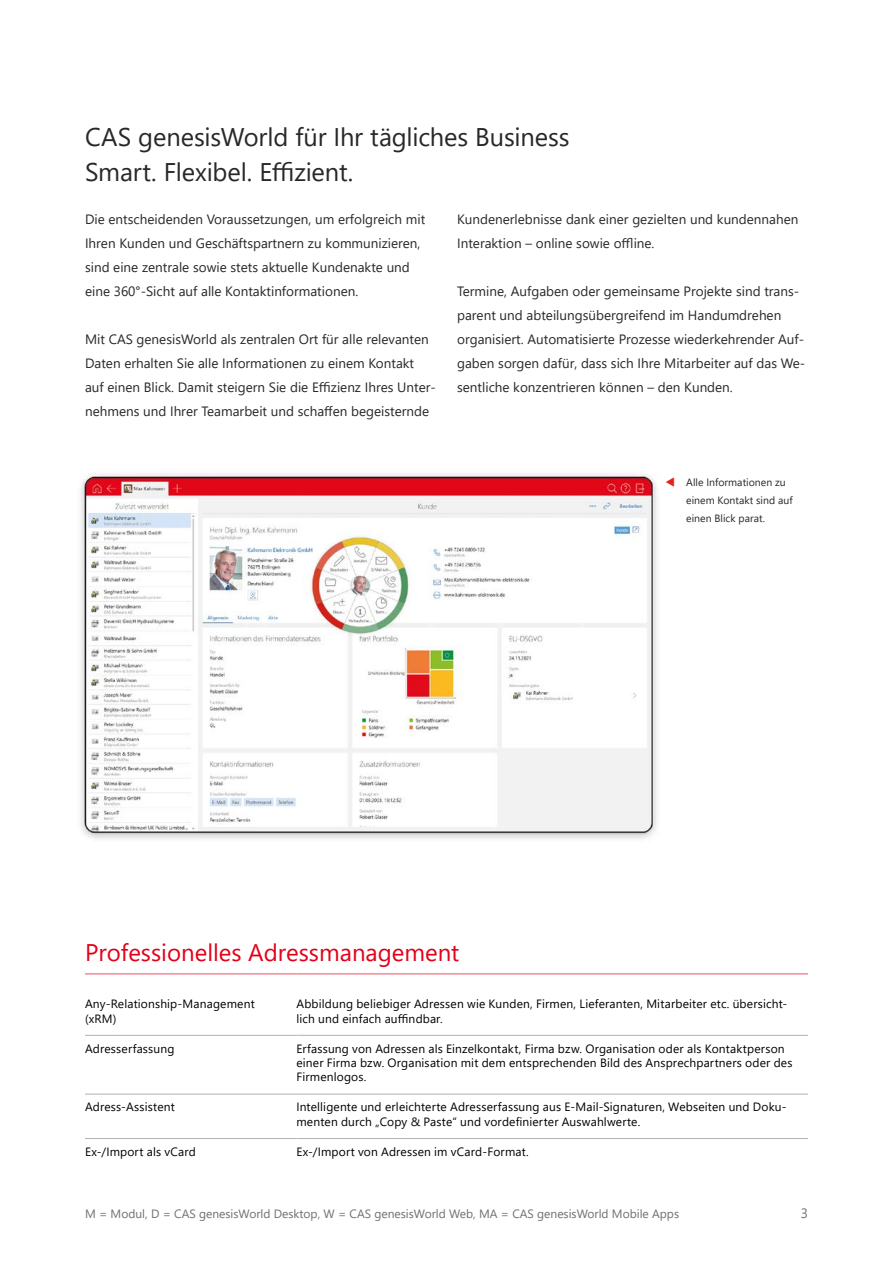
<style>
.page{position:relative;width:893px;height:1263px;background:#fff}
.page>*{position:absolute;margin:0;border:0;box-sizing:border-box;transform-origin:0 0}
.t1{font:25.5px/34.5px "Segoe UI";letter-spacing:-.005em;color:#282827}
.t2{font:24px "Segoe UI";color:#e2001a}
.t3{font:13.5px/24px "Segoe UI";color:#282827}
.t4{font:13.5px "Segoe UI";color:#706f6f}
.t5{font:12px/14.4px "Segoe UI";letter-spacing:.015em;color:#000}
.t6{font:12px "Segoe UI";color:#706f6f}
.t7{font:10.5px/18px "Segoe UI";color:#282827}
.s1{color:#e5231b}
</style>
<div class="page">
<hr style="left:85px;top:1035px;width:211px;height:1px;background:#b3b2b2">
<hr style="left:296px;top:1035px;width:512px;height:1px;background:#b3b2b2">
<hr style="left:85px;top:1094px;width:211px;height:1px;background:#b3b2b2">
<hr style="left:296px;top:1094px;width:512px;height:1px;background:#b3b2b2">
<hr style="left:85px;top:1138px;width:211px;height:1px;background:#b3b2b2">
<hr style="left:296px;top:1138px;width:512px;height:1px;background:#b3b2b2">
<hr style="left:85px;top:973px;width:211px;height:1px;background:#eb4d5f">
<hr style="left:296px;top:973px;width:512px;height:1px;background:#eb4d5f">
<img style="left:81px;top:473px;width:576px;height:366px">
<h1 class="t1" style="left:85px;top:118px;width:486px">CAS genesisWorld für Ihr tägliches Business<br>Smart. Flexibel. Effizient.</h1>
<p class="t3" style="left:85px;top:206px;width:342px">Die entscheidenden Voraussetzungen, um erfolgreich mit Ihren Kunden und Geschäftspartnern zu kommunizieren, sind eine zentrale sowie stets aktuelle Kundenakte und eine 360°-Sicht auf alle Kontaktinformationen.</p>
<p class="t3" style="left:85px;top:326px;width:352px">Mit CAS genesisWorld als zentralen Ort für alle relevanten Daten erhalten Sie alle Informationen zu einem Kontakt auf einen Blick. Damit steigern Sie die Effizienz Ihres Unter&shy;nehmens und Ihrer Teamarbeit und schaffen begeisternde</p>
<p class="t3" style="left:457px;top:206px;width:343px">Kundenerlebnisse dank einer gezielten und kundennahen<br>Interaktion – online sowie offline.</p>
<p class="t3" style="left:457px;top:278px;width:350px">Termine, Aufgaben oder gemeinsame Projekte sind trans&shy;parent und abteilungsübergreifend im Handumdrehen organisiert. Automatisierte Prozesse wiederkehrender Auf&shy;gaben sorgen dafür, dass sich Ihre Mitarbeiter auf das We&shy;sentliche konzentrieren können – den Kunden.</p>
<p class="t7" style="left:686px;top:472px;width:108px;text-indent:-21px"><span class="s1">▼</span> Alle Informationen zu einem Kontakt sind auf einen Blick parat.</p>
<h2 class="t2" style="left:85px;top:930px;width:376px">Professionelles Adressmanagement</h2>
<p class="t5" style="left:85px;top:996px;width:171px">Any-Relationship-Management (xRM)</p>
<p class="t5" style="left:296px;top:996px;width:492px">Abbildung beliebiger Adressen wie Kunden, Firmen, Lieferanten, Mitarbeiter etc. übersicht&shy;lich und einfach auffindbar.</p>
<p class="t5" style="left:85px;top:1040px;width:91px">Adresserfassung</p>
<p class="t5" style="left:296px;top:1040px;width:498px">Erfassung von Adressen als Einzelkontakt, Firma bzw. Organisation oder als Kontaktperson einer Firma bzw. Organisation mit dem entsprechenden Bild des Ansprechpartners oder des<br>Firmenlogos.</p>
<p class="t5" style="left:85px;top:1099px;width:91px">Adress-Assistent</p>
<p class="t5" style="left:296px;top:1099px;width:492px">Intelligente und erleichterte Adresserfassung aus E-Mail-Signaturen, Webseiten und Doku&shy;menten durch „Copy &amp; Paste“ und vordefinierter Auswahlwerte.</p>
<p class="t5" style="left:85px;top:1143px;width:112px">Ex-/Import als vCard</p>
<p class="t5" style="left:296px;top:1143px;width:234px">Ex-/Import von Adressen im vCard-Format.</p>
<p class="t6" style="left:85px;top:1202px;width:596px">M = Modul, D = CAS genesisWorld Desktop, W = CAS genesisWorld Web, MA = CAS genesisWorld Mobile Apps</p>
<p class="t4" style="left:801px;top:1200px;width:9px">3</p>
</div>
